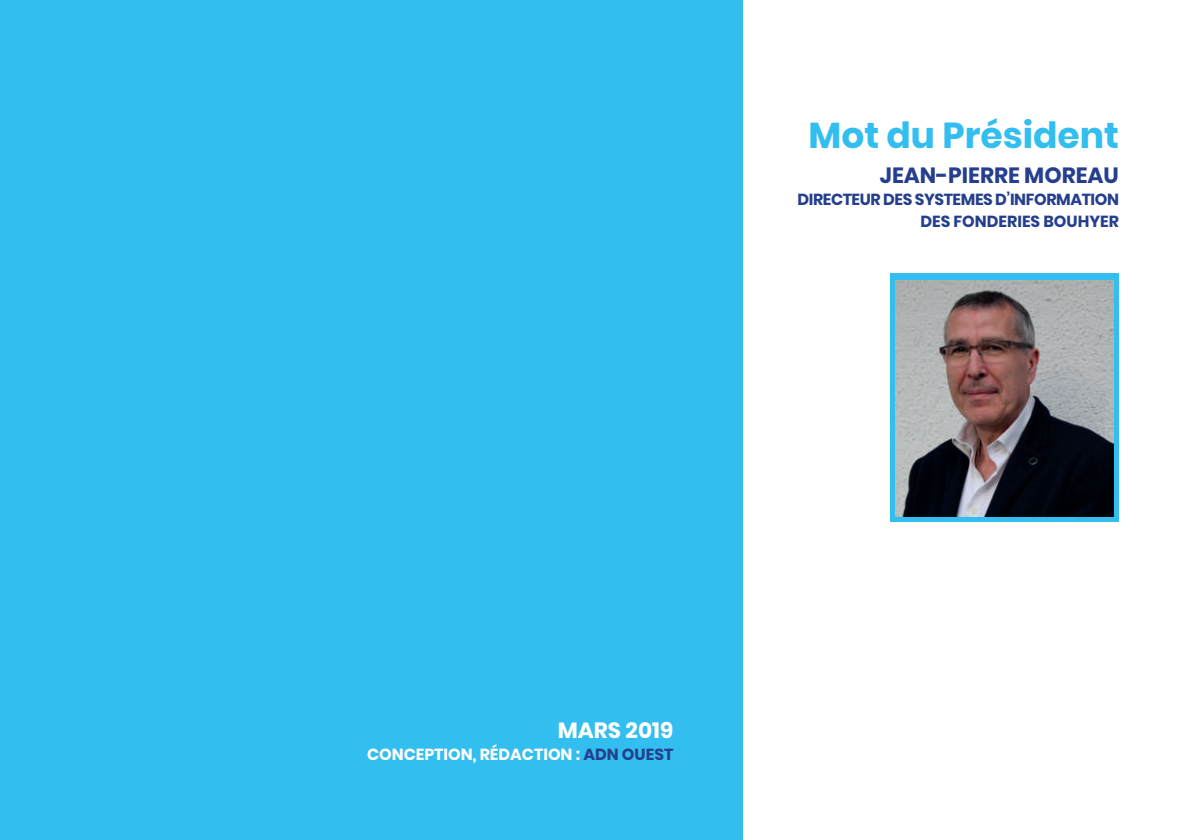
<style>
.page{position:relative;width:1191px;height:840px;background:#fff}
.page>*{position:absolute;margin:0;border:0;box-sizing:border-box;transform-origin:0 0}
.t1{font:700 36px "Poppins";color:#32beee}
.t2{font:700 22px "Poppins";color:#253f8e}
.t3{font:700 22px "Poppins";color:#fff}
.t4{font:700 16px/22px "Poppins";letter-spacing:-.025em;color:#253f8e;text-align:right}
.t5{font:700 16px "Poppins";color:#fff}
.s1{color:#253f8e}
</style>
<div class="page">
<div style="left:0;top:0;width:743px;height:839px;background:#32beee"></div>
<div style="left:890px;top:273px;width:229px;height:249px;background:#32beee"></div>
<img style="left:895px;top:280px;width:218px;height:236px">
<h1 class="t1" style="left:808px;top:114px;width:312px">Mot du Président</h1>
<h2 class="t2" style="left:880px;top:163px;width:240px">JEAN-PIERRE MOREAU</h2>
<p class="t4" style="left:797px;top:189px;width:323px">DIRECTEUR DES SYSTEMES D’INFORMATION<br>DES FONDERIES BOUHYER</p>
<h2 class="t3" style="left:558px;top:716px;width:117px">MARS 2019</h2>
<p class="t5" style="left:367px;top:744px;width:308px">CONCEPTION, RÉDACTION : <span class="s1">ADN OUEST</span></p>
</div>
